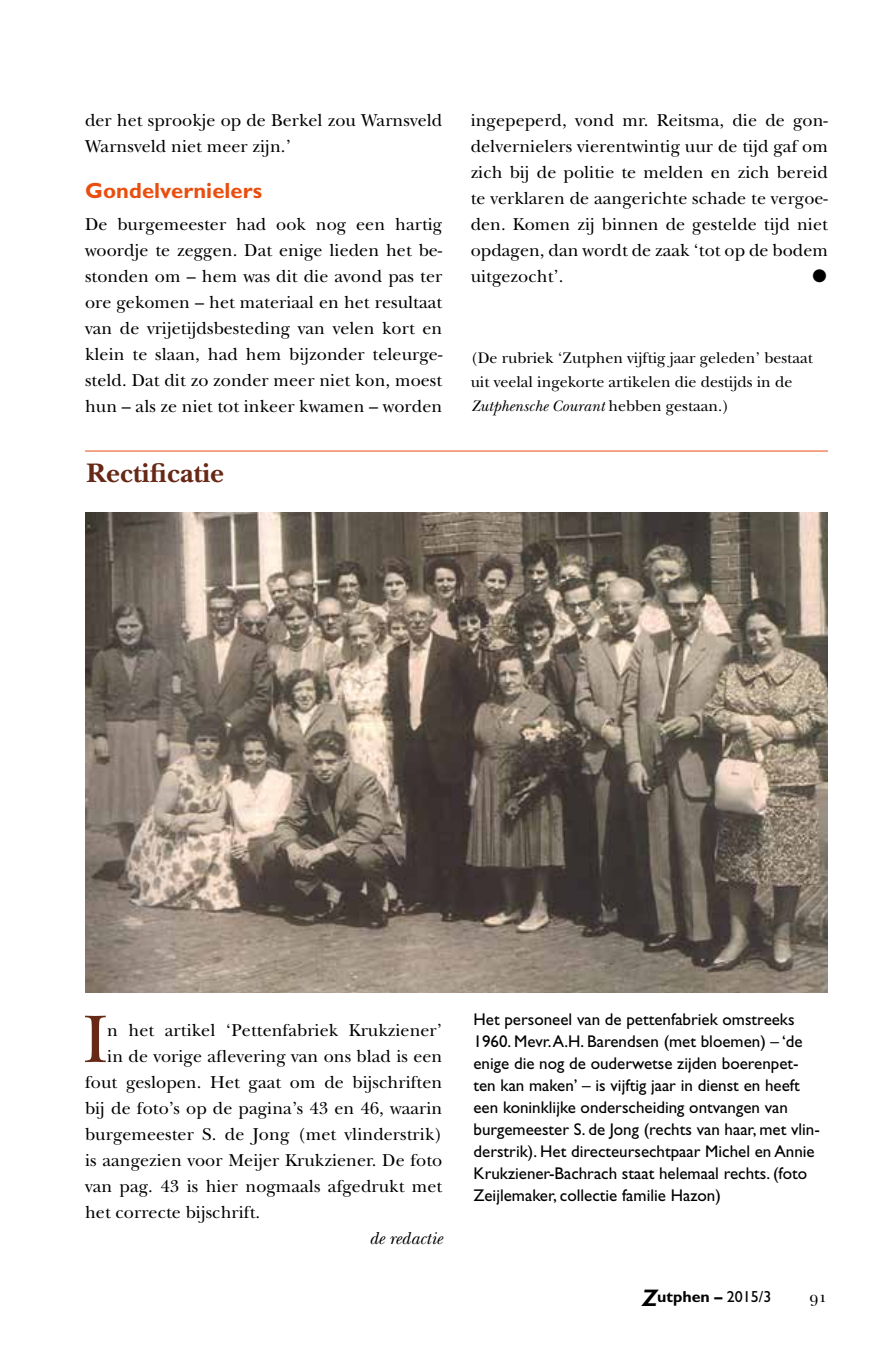
<style>
.page{position:relative;width:896px;height:1361px;background:#fff}
.page>*{position:absolute;margin:0;border:0;box-sizing:border-box;transform-origin:0 0}
.t1{font:70.2px "New Baskerville Std";color:#672916}
.t2{font:700 28px "New Baskerville Std";color:#672916}
.t3{font:700 22px "Gill Sans";letter-spacing:.005em;color:#e94e0f}
.t4{font:18px/26px "New Baskerville Std";letter-spacing:.005em;color:#000;text-align:justify}
.t5{font:italic 18px "New Baskerville Std";letter-spacing:.005em;color:#000}
.t6{font:18px "Zapf Dingbats";color:#000}
.t7{font:17px/22px "Gill Sans";color:#000}
.t8{font:16px/24px "New Baskerville Std";color:#000}
.t9{font:700 16px "Gill Sans";color:#000}
.t10{font:16px "New Baskerville SC";color:#000}
.s1{font-style:italic}
.s2{font-style:italic;font-size:24px}
.s3{font-weight:400}
</style>
<div class="page">
<hr style="left:85px;top:450px;width:743px;height:1px;background:#e94e0f">
<img style="left:85px;top:512px;width:743px;height:480px">
<p class="t4" style="left:85px;top:107px;width:359px">der het sprookje op de Berkel zou Warnsveld<br>Warnsveld niet meer zijn.’</p>
<p class="t3" style="left:85px;top:177px;width:179px">Gondelvernielers</p>
<p class="t4" style="left:85px;top:211px;width:359px">De burgemeester had ook nog een hartig woordje te zeggen. Dat enige lieden het be&shy;stonden om – hem was dit die avond pas ter ore gekomen – het materiaal en het resultaat van de vrijetijdsbesteding van velen kort en klein te slaan, had hem bijzonder teleurge&shy;steld. Dat dit zo zonder meer niet kon, moest hun – als ze niet tot inkeer kwamen – worden</p>
<h2 class="t2" style="left:86px;top:456px;width:139px">Rectificatie</h2>
<p class="t4" style="left:471px;top:107px;width:359px">ingepeperd, vond mr. Reitsma, die de gon&shy;delvernielers vierentwintig uur de tijd gaf om zich bij de politie te melden en zich bereid te verklaren de aangerichte schade te vergoe&shy;den. Komen zij binnen de gestelde tijd niet opdagen, dan wordt de zaak ‘tot op de bodem uitgezocht’.</p>
<p class="t6" style="left:812px;top:267px;width:16px">●</p>
<p class="t8" style="left:471px;top:345px;width:344px">(De rubriek ‘Zutphen vijftig jaar geleden’ bestaat uit veelal ingekorte artikelen die destijds in de<br><span class="s1">Zutphensche Courant</span> hebben gestaan.)</p>
<h1 class="t1" style="left:83px;top:998px;width:27px">I</h1>
<p class="t4" style="left:107px;top:1017px;width:336px">n het artikel ‘Pettenfabriek Krukziener’</p>
<p class="t4" style="left:107px;top:1043px;width:336px">in de vorige aflevering van ons blad is een</p>
<p class="t4" style="left:85px;top:1069px;width:359px">fout geslopen. Het gaat om de bijschriften</p>
<p class="t4" style="left:85px;top:1095px;width:359px">bij de foto’s op de pagina’s 43 en 46, waarin</p>
<p class="t4" style="left:85px;top:1121px;width:359px">burgemeester S. de Jong (met vlinderstrik)</p>
<p class="t4" style="left:85px;top:1147px;width:359px">is aangezien voor Meijer Krukziener. De foto</p>
<p class="t4" style="left:85px;top:1173px;width:359px">van pag. 43 is hier nogmaals afgedrukt met</p>
<p class="t4" style="left:85px;top:1199px;width:177px">het correcte bijschrift.</p>
<p class="t5" style="left:369px;top:1227px;width:75px">de redactie</p>
<p class="t7" style="left:473px;top:1008px;width:348px">Het personeel van de pettenfabriek omstreeks 1960. Mevr. A.H. Barendsen (met bloemen) – ‘de enige die nog de ouderwetse zijden boerenpet&shy;ten kan maken’ – is vijftig jaar in dienst en heeft een koninklijke onderscheiding ontvangen van burgemeester S. de Jong (rechts van haar, met vlin&shy;derstrik). Het directeursechtpaar Michel en Annie Krukziener-Bachrach staat helemaal rechts. (foto Zeijlemaker, collectie familie Hazon)</p>
<p class="t9" style="left:642px;top:1287px;width:131px"><span class="s2">Z</span>utphen – <span class="s3">2015/3</span></p>
<p class="t10" style="left:809px;top:1287px;width:19px">91</p>
</div>
